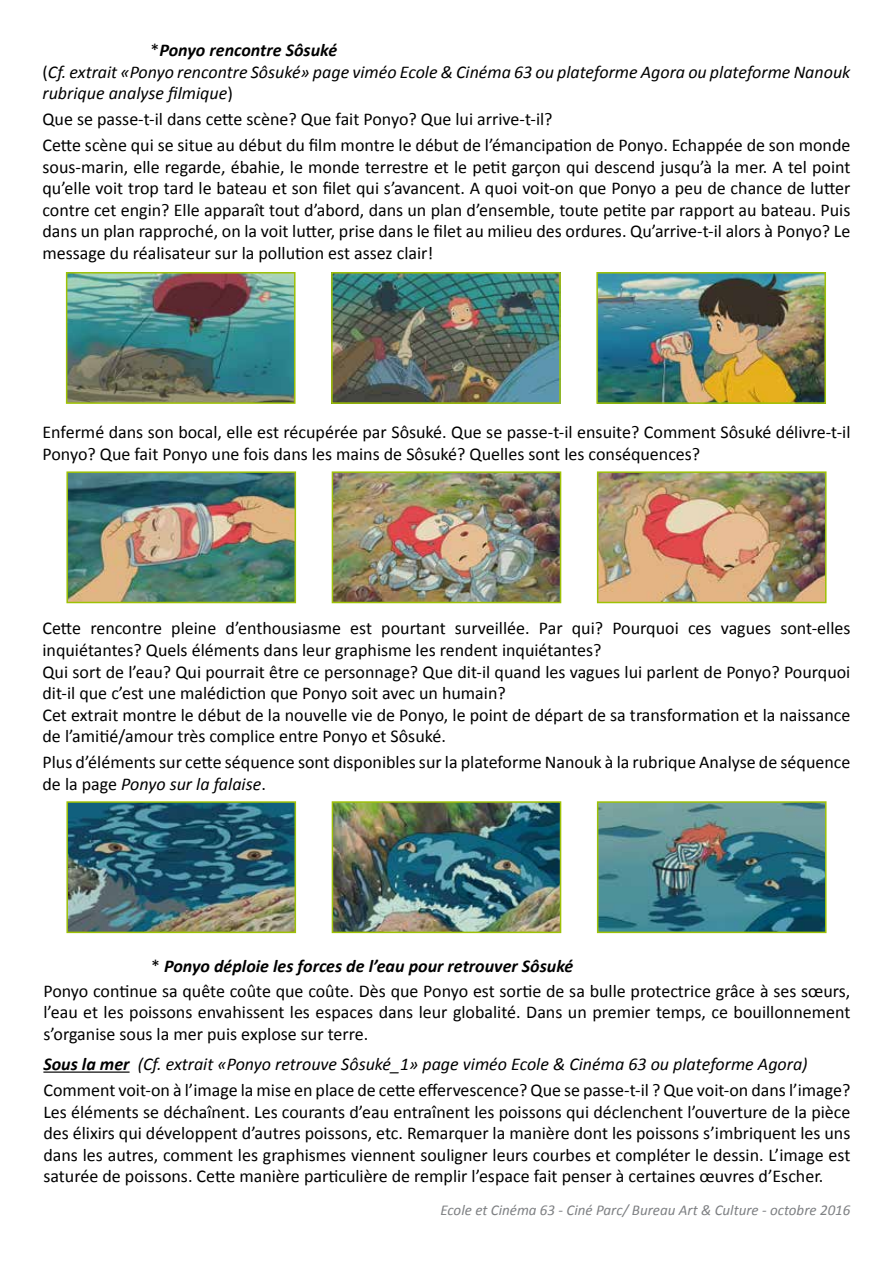
<style>
.page{position:relative;width:893px;height:1263px;background:#fff}
.page>*{position:absolute;margin:0;border:0;box-sizing:border-box;transform-origin:0 0}
.t1{font:18px/21.6px "Calibri";color:#000}
.t2{font:italic 18px/21.6px "Calibri";color:#000}
.t3{font:italic 15px "Calibri";color:#7e8083}
.s1{font-style:normal}
.s2{font-weight:700}
.s3{font-style:italic}
.s4{font-weight:700;font-style:italic}
</style>
<div class="page">
<img style="left:334px;top:275px;width:224px;height:126px">
<div style="left:331px;top:272px;width:230px;height:132px;border:2px solid #9ec105"></div>
<img style="left:69px;top:275px;width:224px;height:126px">
<div style="left:66px;top:272px;width:230px;height:132px;border:2px solid #9ec105"></div>
<img style="left:599px;top:275px;width:224px;height:126px">
<div style="left:596px;top:272px;width:230px;height:132px;border:2px solid #9ec105"></div>
<img style="left:335px;top:474px;width:223px;height:126px">
<div style="left:332px;top:471px;width:229px;height:132px;border:2px solid #9ec105"></div>
<img style="left:69px;top:474px;width:224px;height:126px">
<div style="left:66px;top:471px;width:230px;height:132px;border:2px solid #9ec105"></div>
<img style="left:600px;top:474px;width:223px;height:126px">
<div style="left:597px;top:471px;width:229px;height:132px;border:2px solid #9ec105"></div>
<img style="left:335px;top:804px;width:223px;height:126px">
<div style="left:332px;top:801px;width:229px;height:132px;border:2px solid #9ec105"></div>
<img style="left:69px;top:804px;width:224px;height:126px">
<div style="left:66px;top:801px;width:230px;height:132px;border:2px solid #9ec105"></div>
<img style="left:600px;top:804px;width:223px;height:126px">
<div style="left:597px;top:801px;width:229px;height:132px;border:2px solid #9ec105"></div>
<hr style="left:43px;top:1071px;width:87px;height:2px;background:#000">
<p class="t2" style="left:43px;top:38px;width:809px;text-indent:108px"><span class="s1">*</span><span class="s2">Ponyo rencontre Sôsuké<br></span><span class="s1">(</span>Cf. extrait «Ponyo rencontre Sôsuké» page viméo Ecole &amp; Cinéma 63 ou plateforme Agora ou plateforme Nanouk rubrique analyse filmique<span class="s1">)</span></p>
<p class="t1" style="left:43px;top:106px;width:809px;line-height:25.8px">Que se passe-t-il dans cette scène? Que fait Ponyo? Que lui arrive-t-il?<br>Cette scène qui se situe au début du film montre le début de l’émancipation de Ponyo. Echappée de son monde</p>
<p class="t1" style="left:43px;top:155px;width:809px;text-align:justify">sous-marin, elle regarde, ébahie, le monde terrestre et le petit garçon qui descend jusqu’à la mer. A tel point qu’elle voit trop tard le bateau et son filet qui s’avancent. A quoi voit-on que Ponyo a peu de chance de lutter contre cet engin? Elle apparaît tout d’abord, dans un plan d’ensemble, toute petite par rapport au bateau. Puis dans un plan rapproché, on la voit lutter, prise dans le filet au milieu des ordures. Qu’arrive-t-il alors à Ponyo? Le message du réalisateur sur la pollution est assez clair!</p>
<p class="t1" style="left:43px;top:421px;width:809px">Enfermé dans son bocal, elle est récupérée par Sôsuké. Que se passe-t-il ensuite? Comment Sôsuké délivre-t-il<br>Ponyo? Que fait Ponyo une fois dans les mains de Sôsuké? Quelles sont les conséquences?</p>
<p class="t1" style="left:43px;top:617px;width:809px">Cette rencontre pleine d’enthousiasme est pourtant surveillée. Par qui? Pourquoi ces vagues sont-elles inquiétantes? Quels éléments dans leur graphisme les rendent inquiétantes?<br>Qui sort de l’eau? Qui pourrait être ce personnage? Que dit-il quand les vagues lui parlent de Ponyo? Pourquoi dit-il que c’est une malédiction que Ponyo soit avec un humain?<br>Cet extrait montre le début de la nouvelle vie de Ponyo, le point de départ de sa transformation et la naissance de l’amitié/amour très complice entre Ponyo et Sôsuké.</p>
<p class="t1" style="left:43px;top:751px;width:809px">Plus d’éléments sur cette séquence sont disponibles sur la plateforme Nanouk à la rubrique Analyse de séquence de la page <span class="s3">Ponyo sur la falaise</span>.</p>
<p class="t1" style="left:43px;top:953px;width:808px;line-height:24.6px;text-indent:108px">* <span class="s4">Ponyo déploie les forces de l’eau pour retrouver Sôsuké<br></span>Ponyo continue sa quête coûte que coûte. Dès que Ponyo est sortie de sa bulle protectrice grâce à ses sœurs,</p>
<p class="t1" style="left:43px;top:1001px;width:808px">l’eau et les poissons envahissent les espaces dans leur globalité. Dans un premier temps, ce bouillonnement s’organise sous la mer puis explose sur terre.</p>
<p class="t1" style="left:43px;top:1051px;width:808px;line-height:25.8px"><span class="s4">Sous la mer</span> <span class="s3">(Cf. extrait «Ponyo retrouve Sôsuké_1» page viméo Ecole &amp; Cinéma 63 ou plateforme Agora)<br></span>Comment voit-on à l’image la mise en place de cette effervescence? Que se passe-t-il ? Que voit-on dans l’image?</p>
<p class="t1" style="left:43px;top:1100px;width:808px;text-align:justify">Les éléments se déchaînent. Les courants d’eau entraînent les poissons qui déclenchent l’ouverture de la pièce des élixirs qui développent d’autres poissons, etc. Remarquer la manière dont les poissons s’imbriquent les uns dans les autres, comment les graphismes viennent souligner leurs courbes et compléter le dessin. L’image est saturée de poissons. Cette manière particulière de remplir l’espace fait penser à certaines œuvres d’Escher.</p>
<p class="t3" style="left:440px;top:1199px;width:412px">Ecole et Cinéma 63 - Ciné Parc/ Bureau Art &amp; Culture - octobre 2016</p>
</div>
